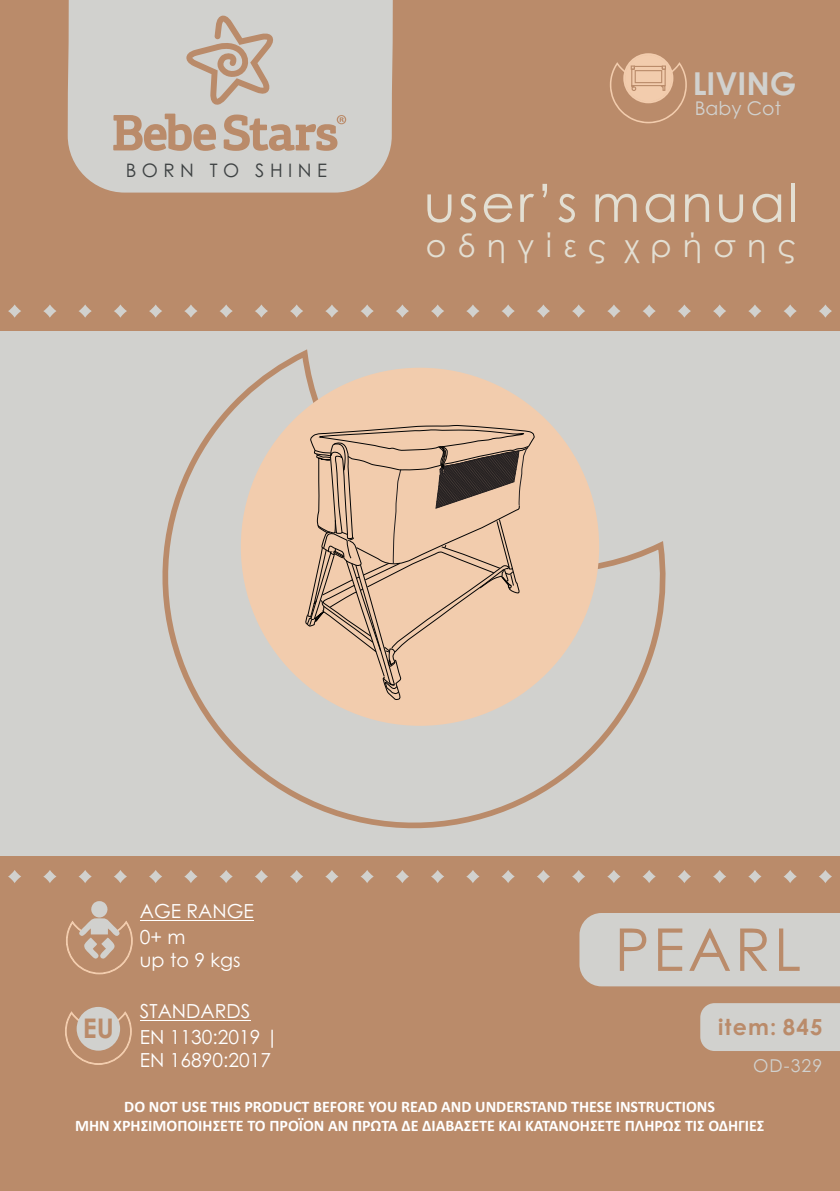
<style>
.page{position:relative;width:840px;height:1191px;background:#fff}
.page>*{position:absolute;margin:0;border:0;box-sizing:border-box;transform-origin:0 0}
.t1{font:59px "Century Gothic";letter-spacing:.055em;color:#ba8b6a}
.t2{font:51.6px "Century Gothic";letter-spacing:.055em;color:#e3dfd3}
.t3{font:31.6px "Century Gothic";letter-spacing:.355em;color:#e3dfd3}
.t4{font:700 31.6px "Century Gothic";color:#d1d1ce}
.t5{font:700 27px "Century Gothic";color:#ba8b6a}
.t6{font:700 22.2px "Century Gothic";letter-spacing:.055em;color:#ba8b6a}
.t7{font:19.4px/26px "Century Gothic";color:#fff}
.t8{font:19px "Century Gothic";color:#d1d1ce}
.t9{font:18.6px "Century Gothic";letter-spacing:.295em;color:#3e4243}
.t10{font:17.8px "Century Gothic";color:#d1d1ce}
.t11{font:700 16px/19.6px "Calibri";color:#fff;text-align:center}
</style>
<div class="page">
<div style="left:0;top:0;width:839px;height:1191px;background:#ba8b6a"></div>
<div style="left:0;top:332px;width:839px;height:524px;background:#d1d1ce"></div>
<svg style="left:162px;top:349px;width:504px;height:480px"></svg>
<div style="left:241px;top:368px;width:358px;height:358px;background:#f2ccad;border-radius:50%"></div>
<svg style="left:305px;top:425px;width:230px;height:275px"></svg>
<svg style="left:8px;top:304px;width:13px;height:14px"></svg>
<svg style="left:43px;top:304px;width:14px;height:14px"></svg>
<svg style="left:78px;top:304px;width:14px;height:14px"></svg>
<svg style="left:114px;top:304px;width:13px;height:14px"></svg>
<svg style="left:149px;top:304px;width:13px;height:14px"></svg>
<svg style="left:184px;top:304px;width:13px;height:14px"></svg>
<svg style="left:219px;top:304px;width:14px;height:14px"></svg>
<svg style="left:254px;top:304px;width:14px;height:14px"></svg>
<svg style="left:290px;top:304px;width:13px;height:14px"></svg>
<svg style="left:325px;top:304px;width:13px;height:14px"></svg>
<svg style="left:360px;top:304px;width:13px;height:14px"></svg>
<svg style="left:395px;top:304px;width:14px;height:14px"></svg>
<svg style="left:430px;top:304px;width:14px;height:14px"></svg>
<svg style="left:466px;top:304px;width:13px;height:14px"></svg>
<svg style="left:501px;top:304px;width:13px;height:14px"></svg>
<svg style="left:536px;top:304px;width:13px;height:14px"></svg>
<svg style="left:571px;top:304px;width:14px;height:14px"></svg>
<svg style="left:606px;top:304px;width:14px;height:14px"></svg>
<svg style="left:642px;top:304px;width:13px;height:14px"></svg>
<svg style="left:677px;top:304px;width:13px;height:14px"></svg>
<svg style="left:712px;top:304px;width:14px;height:14px"></svg>
<svg style="left:747px;top:304px;width:14px;height:14px"></svg>
<svg style="left:783px;top:304px;width:13px;height:14px"></svg>
<svg style="left:818px;top:304px;width:13px;height:14px"></svg>
<svg style="left:8px;top:870px;width:13px;height:13px"></svg>
<svg style="left:43px;top:870px;width:14px;height:13px"></svg>
<svg style="left:78px;top:870px;width:14px;height:13px"></svg>
<svg style="left:114px;top:870px;width:13px;height:13px"></svg>
<svg style="left:149px;top:870px;width:13px;height:13px"></svg>
<svg style="left:184px;top:870px;width:13px;height:13px"></svg>
<svg style="left:219px;top:870px;width:14px;height:13px"></svg>
<svg style="left:254px;top:870px;width:14px;height:13px"></svg>
<svg style="left:290px;top:870px;width:13px;height:13px"></svg>
<svg style="left:325px;top:870px;width:13px;height:13px"></svg>
<svg style="left:360px;top:870px;width:13px;height:13px"></svg>
<svg style="left:395px;top:870px;width:14px;height:13px"></svg>
<svg style="left:430px;top:870px;width:14px;height:13px"></svg>
<svg style="left:466px;top:870px;width:13px;height:13px"></svg>
<svg style="left:501px;top:870px;width:13px;height:13px"></svg>
<svg style="left:536px;top:870px;width:13px;height:13px"></svg>
<svg style="left:571px;top:870px;width:14px;height:13px"></svg>
<svg style="left:606px;top:870px;width:14px;height:13px"></svg>
<svg style="left:642px;top:870px;width:13px;height:13px"></svg>
<svg style="left:677px;top:870px;width:13px;height:13px"></svg>
<svg style="left:712px;top:870px;width:14px;height:13px"></svg>
<svg style="left:747px;top:870px;width:14px;height:13px"></svg>
<svg style="left:783px;top:870px;width:13px;height:13px"></svg>
<svg style="left:818px;top:870px;width:13px;height:13px"></svg>
<div style="left:579px;top:913px;width:260px;height:73px;background:#d1d1ce"></div>
<div style="left:700px;top:1003px;width:139px;height:48px;background:#d1d1ce"></div>
<svg style="left:610px;top:53px;width:76px;height:70px"></svg>
<svg style="left:66px;top:901px;width:67px;height:73px"></svg>
<hr style="left:140px;top:919px;width:114px;height:1px;background:#fff">
<svg style="left:65px;top:1011px;width:67px;height:53px"></svg>
<div style="left:77px;top:1007px;width:43px;height:43px;background:#d1d1ce;border-radius:50%"></div>
<hr style="left:140px;top:1019px;width:110px;height:1px;background:#fff">
<div style="left:68px;top:0;width:324px;height:193px;background:#d1d1ce"></div>
<svg style="left:186px;top:15px;width:88px;height:90px"></svg>
<svg style="left:113px;top:114px;width:103px;height:37px"></svg>
<svg style="left:223px;top:115px;width:123px;height:36px"></svg>
<h3 class="t4" style="left:692px;top:71px;width:105px">LIVING</h3>
<p class="t9" style="left:126px;top:163px;width:203px">BORN TO SHINE</p>
<p class="t8" style="left:694px;top:101px;width:88px">Baby Cot</p>
<h2 class="t2" style="left:423px;top:183px;width:376px">user’s manual</h2>
<h3 class="t3" style="left:425px;top:233px;width:371px">οδηγίες χρήσης</h3>
<h3 class="t5" style="left:83px;top:1018px;width:33px">EU</h3>
<p class="t7" style="left:140px;top:899px;width:115px">AGE RANGE<br>0+ m</p>
<p class="t7" style="left:140px;top:949px;width:102px">up to 9 kgs</p>
<p class="t7" style="left:140px;top:999px;width:140px">STANDARDS<br>EN 1130:2019 |</p>
<p class="t7" style="left:140px;top:1049px;width:133px">EN 16890:2017</p>
<h1 class="t1" style="left:614px;top:926px;width:188px">PEARL</h1>
<h3 class="t6" style="left:717px;top:1018px;width:106px">item: 845</h3>
<p class="t10" style="left:752px;top:1058px;width:70px">OD-329</p>
<p class="t11" style="left:75px;top:1098px;width:690px">DO NOT USE THIS PRODUCT BEFORE YOU READ AND UNDERSTAND THESE INSTRUCTIONS<br>ΜΗΝ ΧΡΗΣΙΜΟΠΟΙΗΣΕΤΕ ΤΟ ΠΡΟΪΟΝ ΑΝ ΠΡΩΤΑ ΔΕ ΔΙΑΒΑΣΕΤΕ ΚΑΙ ΚΑΤΑΝΟΗΣΕΤΕ ΠΛΗΡΩΣ ΤΙΣ ΟΔΗΓΙΕΣ</p>
</div>
